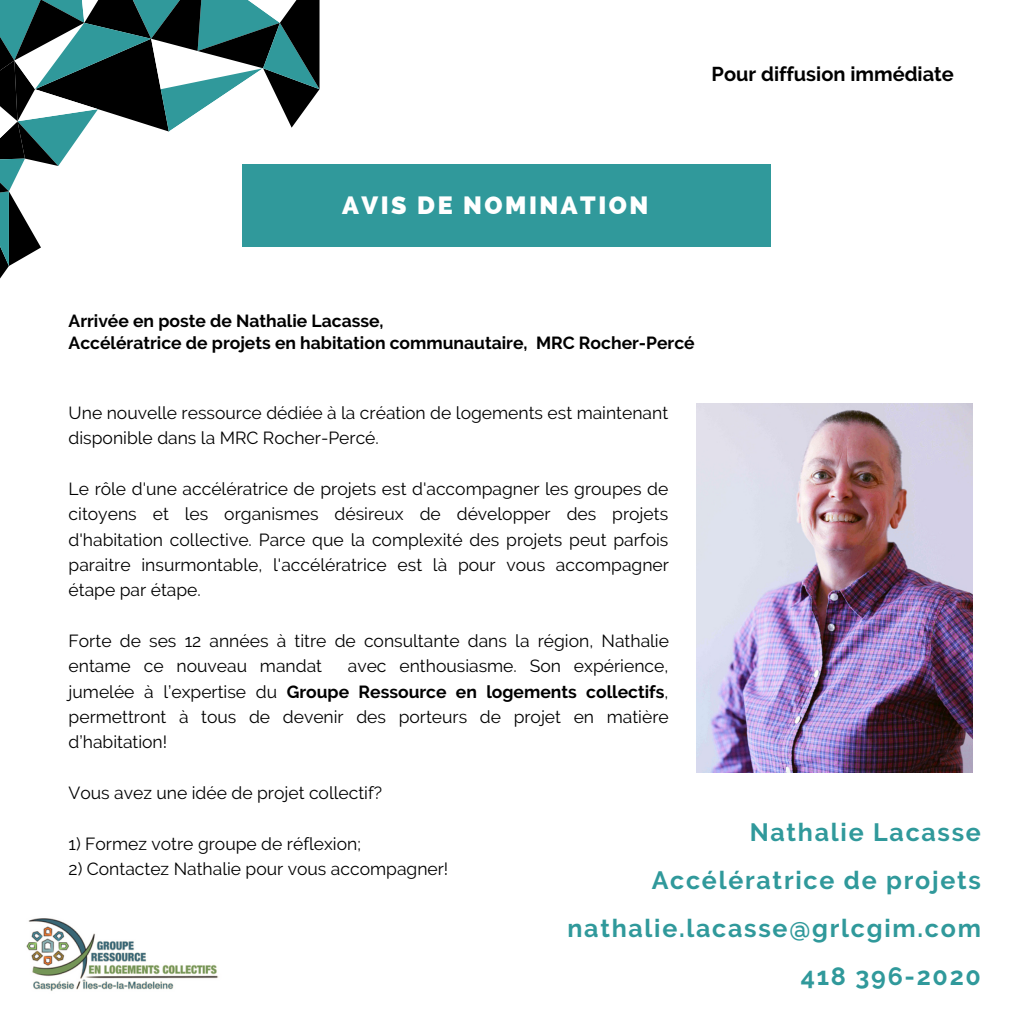
<style>
.page{position:relative;width:1013px;height:1013px;background:#fff}
.page>*{position:absolute;margin:0;border:0;box-sizing:border-box;transform-origin:0 0}
.t1{font:700 25px/47.8px "Raleway";letter-spacing:.07em;color:#30999b;text-align:right}
.t2{font:800 25px "Raleway";letter-spacing:.1em;color:#fff}
.t3{font:700 20px "Raleway";color:#000}
.t4{font:17.5px/25.2px "Raleway";color:#000}
.t5{font:700 17.5px/22.5px "Raleway";color:#000}
.s1{font-weight:700}
</style>
<div class="page">
<svg style="left:0;top:0;width:319px;height:279px"></svg>
<div style="left:243px;top:165px;width:527px;height:82px;background:#30999b"></div>
<img style="left:696px;top:404px;width:276px;height:368px">
<img style="left:26px;top:918px;width:192px;height:73px">
<p class="t3" style="left:711px;top:62px;width:244px">Pour diffusion immédiate</p>
<h1 class="t2" style="left:342px;top:190px;width:307px">AVIS DE NOMINATION</h1>
<p class="t5" style="left:69px;top:309px;width:627px">Arrivée en poste de Nathalie Lacasse,<br>Accélératrice de projets en habitation communautaire, MRC Rocher-Percé</p>
<p class="t4" style="left:69px;top:400px;width:601px">Une nouvelle ressource dédiée à la création de logements est maintenant disponible dans la MRC Rocher-Percé.</p>
<p class="t4" style="left:69px;top:476px;width:602px;text-align:justify">Le rôle d'une accélératrice de projets est d'accompagner les groupes de citoyens et les organismes désireux de développer des projets d'habitation collective. Parce que la complexité des projets peut parfois paraitre insurmontable, l'accélératrice est là pour vous accompagner étape par étape.</p>
<p class="t4" style="left:69px;top:628px;width:602px">Forte de ses 12 années à titre de consultante dans la région, Nathalie entame ce nouveau mandat</p>
<p class="t4" style="left:69px;top:653px;width:601px;text-align:justify;text-indent:279px">avec enthousiasme. Son expérience, jumelée à l’expertise du <span class="s1">Groupe Ressource en logements collectifs</span>, permettront à tous de devenir des porteurs de projet en matière d’habitation!</p>
<p class="t4" style="left:69px;top:780px;width:315px">Vous avez une idée de projet collectif?</p>
<p class="t4" style="left:69px;top:830px;width:294px">1) Formez votre groupe de réflexion;</p>
<p class="t4" style="left:69px;top:856px;width:381px">2) Contactez Nathalie pour vous accompagner!</p>
<h1 class="t1" style="left:567px;top:808px;width:415px">Nathalie Lacasse<br>Accélératrice de projets nathalie.lacasse@grlcgim.com<br>418 396-2020</h1>
</div>
